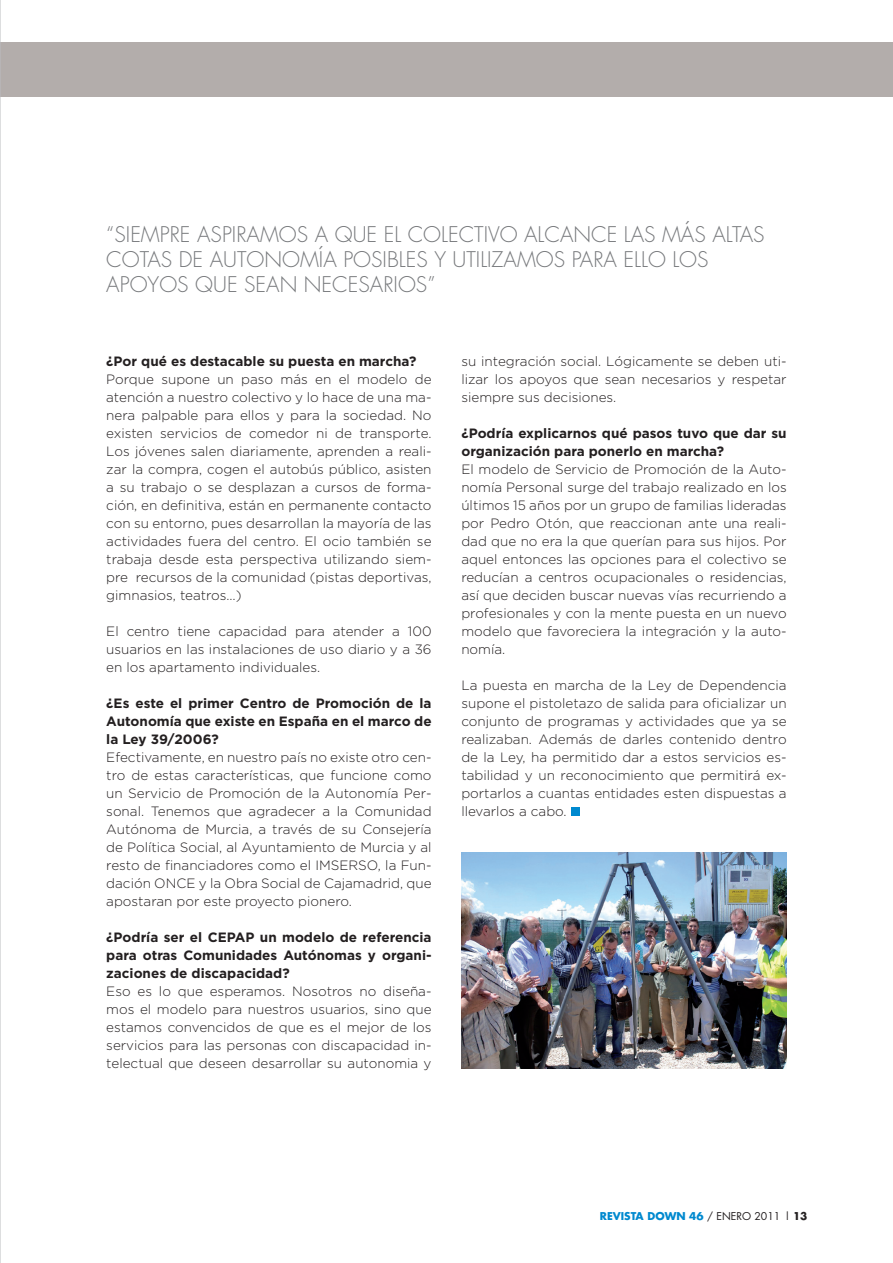
<style>
.page{position:relative;width:893px;height:1263px;background:#fff}
.page>*{position:absolute;margin:0;border:0;box-sizing:border-box;transform-origin:0 0}
.t1{font:300 21px/25.2px "Futura";color:#76787b}
.t2{font:300 13.5px/18px "Gotham";color:#231f20;text-align:justify}
.t3{font:700 13.5px/18px "Gotham";color:#231f20;text-align:justify}
.t4{font:700 10.5px "Futura";color:#0089cf}
.s1{font-weight:400;color:#231f20}
.s2{color:#231f20}
</style>
<div class="page">
<div style="left:0;top:43px;width:893px;height:54px;background:#b3adab"></div>
<div style="left:571px;top:808px;width:8px;height:8px;background:#0089cf"></div>
<img style="left:461px;top:852px;width:326px;height:217px">
<hr style="left:0;top:0;width:1px;height:1263px;background:#bcbdc0">
<h1 class="t1" style="left:106px;top:222px;width:660px">“SIEMPRE ASPIRAMOS A QUE EL COLECTIVO ALCANCE LAS MÁS ALTAS<br>COTAS DE AUTONOMÍA POSIBLES Y UTILIZAMOS PARA ELLO LOS<br>APOYOS QUE SEAN NECESARIOS”</h1>
<p class="t3" style="left:106px;top:352px;width:312px">¿Por qué es destacable su puesta en marcha?</p>
<p class="t2" style="left:106px;top:370px;width:327px">Porque supone un paso más en el modelo de atención a nuestro colectivo y lo hace de una ma&shy;nera palpable para ellos y para la sociedad. No existen servicios de comedor ni de transporte.<br>Los jóvenes salen diariamente, aprenden a reali&shy;zar la compra, cogen el autobús público, asisten a su trabajo o se desplazan a cursos de forma&shy;ción, en definitiva, están en permanente contacto con su entorno, pues desarrollan la mayoría de las actividades fuera del centro. El ocio también se trabaja desde esta perspectiva utilizando siem&shy;pre recursos de la comunidad (pistas deportivas, gimnasios, teatros…)</p>
<p class="t2" style="left:106px;top:622px;width:327px">El centro tiene capacidad para atender a 100 usuarios en las instalaciones de uso diario y a 36 en los apartamento individuales.</p>
<p class="t3" style="left:106px;top:694px;width:327px">¿Es este el primer Centro de Promoción de la Autonomía que existe en España en el marco de la Ley 39/2006?</p>
<p class="t2" style="left:106px;top:748px;width:327px">Efectivamente, en nuestro país no existe otro cen&shy;tro de estas características, que funcione como un Servicio de Promoción de la Autonomía Per&shy;sonal. Tenemos que agradecer a la Comunidad Autónoma de Murcia, a través de su Consejería de Política Social, al Ayuntamiento de Murcia y al resto de financiadores como el IMSERSO, la Fun&shy;dación ONCE y la Obra Social de Cajamadrid, que apostaran por este proyecto pionero.</p>
<p class="t3" style="left:106px;top:928px;width:122px">¿Podría ser el CEPAP</p>
<p class="t3" style="left:106px;top:928px;width:327px;text-indent:154px">un modelo de referencia para otras Comunidades Autónomas y organi&shy;zaciones de discapacidad?</p>
<p class="t2" style="left:106px;top:982px;width:327px">Eso es lo que esperamos. Nosotros no diseña&shy;mos el modelo para nuestros usuarios, sino que estamos convencidos de que es el mejor de los servicios para las personas con discapacidad in&shy;telectual que deseen desarrollar su autonomia y</p>
<p class="t2" style="left:461px;top:352px;width:327px">su integración social. Lógicamente se deben uti&shy;lizar los apoyos que sean necesarios y respetar siempre sus decisiones.</p>
<p class="t3" style="left:461px;top:424px;width:327px">¿Podría explicarnos qué pasos tuvo que dar su organización para ponerlo en marcha?</p>
<p class="t2" style="left:461px;top:460px;width:327px">El modelo de Servicio de Promoción de la Auto&shy;nomía Personal surge del trabajo realizado en los últimos 15 años por un grupo de familias lideradas por Pedro Otón, que reaccionan ante una reali&shy;dad que no era la que querían para sus hijos. Por aquel entonces las opciones para el colectivo se reducían a centros ocupacionales o residencias, así que deciden buscar nuevas vías recurriendo a profesionales y con la mente puesta en un nuevo modelo que favoreciera la integración y la auto&shy;nomía.</p>
<p class="t2" style="left:461px;top:676px;width:327px">La puesta en marcha de la Ley de Dependencia supone el pistoletazo de salida para oficializar un conjunto de programas y actividades que ya se realizaban. Además de darles contenido dentro de la Ley, ha permitido dar a estos servicios es&shy;tabilidad y un reconocimiento que permitirá ex&shy;portarlos a cuantas entidades esten dispuestas a llevarlos a cabo.</p>
<p class="t4" style="left:600px;top:1209px;width:209px">REVISTA DOWN 46 <span class="s1">/ EN ERO 2011 |</span> <span class="s2">13</span></p>
</div>
